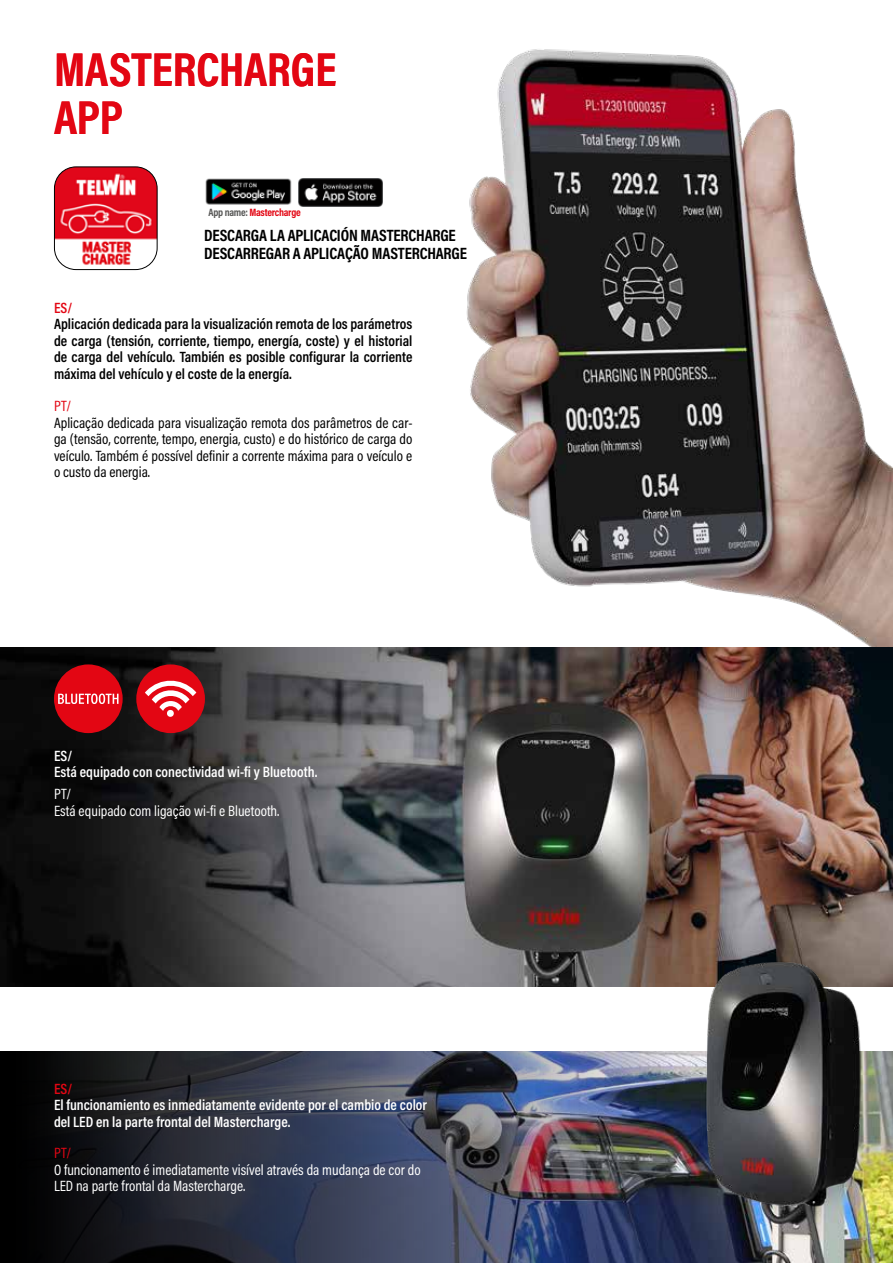
<style>
.page{position:relative;width:893px;height:1263px;background:#fff}
.page>*{position:absolute;margin:0;border:0;box-sizing:border-box;transform-origin:0 0}
.t1{font:700 48px/48px "Acumin Pro Cond";color:#e30613}
.t2{font:700 16.5px/17.9px "Acumin Pro Cond";letter-spacing:-.01em;color:#000}
.t3{font:600 15px/16.5px "Acumin Pro Cond";color:#000;text-align:justify}
.t4{font:15px/16.5px "Acumin Pro Cond";color:#000;text-align:justify}
.t5{font:600 15px/16.5px "Acumin Pro Cond";color:#fff}
.t6{font:15px/16.5px "Acumin Pro Cond";color:#fff}
.t7{font:600 15px "Acumin Pro Cond";color:#e30613}
.t8{font:15px "Acumin Pro Cond";color:#e30613}
.t9{font:700 10.65px "Acumin Pro Cond";letter-spacing:-.025em;color:#e30613}
.s1{color:#575756}
</style>
<div class="page">
<img style="left:0;top:1051px;width:587px;height:212px">
<img style="left:0;top:647px;width:893px;height:340px">
<img style="left:466px;top:49px;width:427px;height:597px">
<img style="left:54px;top:167px;width:103px;height:103px">
<div style="left:54px;top:167px;width:103px;height:103px;border:1px solid #000;border-radius:22px"></div>
<img style="left:587px;top:952px;width:306px;height:311px">
<div style="left:136px;top:664px;width:69px;height:69px;background:#e30613;border-radius:50%"></div>
<svg style="left:145px;top:680px;width:51px;height:37px"></svg>
<div style="left:54px;top:664px;width:69px;height:69px;background:#e30613;border-radius:50%"></div>
<svg style="left:58px;top:693px;width:61px;height:11px"></svg>
<img style="left:205px;top:178px;width:87px;height:27px">
<img style="left:299px;top:178px;width:83px;height:28px">
<h1 class="t1" style="left:54px;top:44px;width:284px">MASTERCHARGE<br>APP</h1>
<p class="t9" style="left:209px;top:206px;width:94px"><span class="s1">App name:</span> Mastercharge</p>
<p class="t2" style="left:204px;top:226px;width:264px">DESCARGA LA APLICACIÓN MASTERCHARGE<br>DESCARREGAR A APLICAÇÃO MASTERCHARGE</p>
<p class="t7" style="left:54px;top:298px;width:20px">ES/</p>
<p class="t3" style="left:54px;top:316px;width:360px">Aplicación dedicada para la visualización remota de los parámetros de carga (tensión, corriente, tiempo, energía, coste) y el historial de carga del vehículo. También es posible configurar la corriente máxima del vehículo y el coste de la energía.</p>
<p class="t8" style="left:54px;top:396px;width:19px">PT/</p>
<p class="t4" style="left:54px;top:414px;width:360px">Aplicação dedicada para visualização remota dos parâmetros de car&shy;ga (tensão, corrente, tempo, energia, custo) e do histórico de carga do veículo. Também é possível definir a corrente máxima para o veículo e o custo da energia.</p>
<p class="t5" style="left:54px;top:747px;width:265px">ES/<br>Está equipado con conectividad wi-fi y Bluetooth.</p>
<p class="t6" style="left:54px;top:785px;width:227px">PT/<br>Está equipado com ligação wi-fi e Bluetooth.</p>
<p class="t7" style="left:54px;top:1079px;width:20px">ES/</p>
<p class="t5" style="left:54px;top:1096px;width:374px">El funcionamiento es inmediatamente evidente por el cambio de color del LED en la parte frontal del Mastercharge.</p>
<p class="t8" style="left:54px;top:1143px;width:19px">PT/</p>
<p class="t6" style="left:54px;top:1161px;width:368px">O funcionamento é imediatamente visível através da mudança de cor do<br>LED na parte frontal da Mastercharge.</p>
</div>
